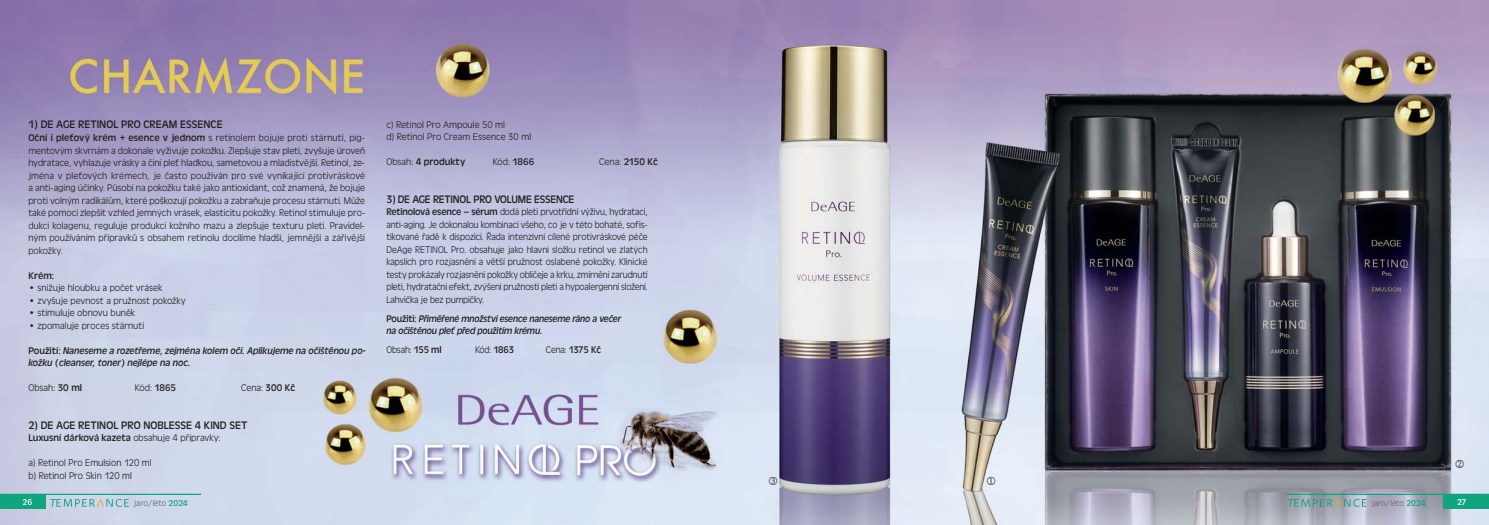
<style>
.page{position:relative;width:1489px;height:525px;background:#fff}
.page>*{position:absolute;margin:0;border:0;box-sizing:border-box;transform-origin:0 0}
.t1{font:11.25px "Antique Oli TCE";color:#221f1f}
.t2{font:10px/12.5px "Antique Oli TCE Ligh";color:#221f1f;text-align:justify}
.t3{font:italic 10px/12.5px "Antique Oli TCE";letter-spacing:-.015em;color:#221f1f}
.t4{font:10px "Antique Oli TCE";color:#221f1f}
.t5{font:8.75px "Antique Oli TCE Ligh";color:#636466}
.t6{font:8.75px "Antique Oli TCE";color:#fff}
.s1{font-family:"Antique Oli TCE"}
.s2{font-style:normal}
.s3{font-family:"Antique Oli TCE Ligh"}
.s4{font-family:"Antique Oli TCE";color:#0fa57f}
</style>
<div class="page">
<img style="left:0;top:0;width:1488px;height:524px">
<svg style="left:1287px;top:498px;width:79px;height:8px"></svg>
<div style="left:1443px;top:494px;width:45px;height:14px;background:#0fa57f"></div>
<hr style="left:1286px;top:493px;width:202px;height:1px;background:#0fa57f">
<svg style="left:50px;top:498px;width:79px;height:8px"></svg>
<div style="left:0;top:494px;width:45px;height:14px;background:#0fa57f"></div>
<hr style="left:0;top:493px;width:201px;height:1px;background:#0fa57f">
<svg style="left:1455px;top:459px;width:8px;height:8px"></svg>
<svg style="left:987px;top:477px;width:8px;height:8px"></svg>
<svg style="left:769px;top:477px;width:8px;height:8px"></svg>
<p class="t1" style="left:28px;top:121px;width:196px">1) DE AGE RETINOL PRO CREAM ESSENCE</p>
<p class="t2" style="left:28px;top:132px;width:338px"><span class="s1">Oční i pleťový krém + esence v jednom</span> s retinolem bojuje proti stárnutí, pig&shy;mentovým skvrnám a dokonale vyživuje pokožku. Zlepšuje stav pleti, zvyšuje úroveň hydratace, vyhlazuje vrásky a činí pleť hladkou, sametovou a mladistvější. Retinol, ze&shy;jména v pleťových krémech, je často používán pro své vynikající protivráskové a anti-aging účinky. Působí na pokožku také jako antioxidant, což znamená, že bojuje proti volným radikálům, které poškozují pokožku a zabraňuje procesu stárnutí. Může také pomoci zlepšit vzhled jemných vrásek, elasticitu pokožky. Retinol stimuluje pro&shy;dukci kolagenu, reguluje produkci kožního mazu a zlepšuje texturu pleti. Pravidel&shy;ným používáním přípravků s obsahem retinolu docílíme hladší, jemnější a zářivější pokožky.</p>
<p class="t4" style="left:28px;top:271px;width:27px">Krém:</p>
<p class="t2" style="left:28px;top:282px;width:136px">• snižuje hloubku a počet vrásek</p>
<p class="t2" style="left:28px;top:294px;width:159px">• zvyšuje pevnost a pružnost pokožky</p>
<p class="t2" style="left:28px;top:307px;width:109px">• stimuluje obnovu buněk</p>
<p class="t2" style="left:28px;top:319px;width:117px">• zpomaluje proces stárnuti</p>
<p class="t3" style="left:28px;top:344px;width:338px"><span class="s2">Použití:</span> Naneseme a rozetřeme, zejména kolem očí. Aplikujeme na očištěnou po&shy;kožku (cleanser, toner) nejlépe na noc.</p>
<p class="t2" style="left:28px;top:382px;width:55px">Obsah: <span class="s1">30 ml</span></p>
<p class="t2" style="left:135px;top:382px;width:43px">Kód: <span class="s1">1865</span></p>
<p class="t2" style="left:241px;top:382px;width:56px">Cena: <span class="s1">300 Kč</span></p>
<p class="t1" style="left:28px;top:421px;width:221px">2) DE AGE RETINOL PRO NOBLESSE 4 KIND SET</p>
<p class="t4" style="left:28px;top:434px;width:193px">Luxusní dárková kazeta <span class="s3">obsahuje 4 přípravky:</span></p>
<p class="t2" style="left:28px;top:457px;width:125px">a) Retinol Pro Emulsion 120 ml b) Retinol Pro Skin 120 ml</p>
<p class="t2" style="left:386px;top:118px;width:146px">c) Retinol Pro Ampoule 50 ml<br>d) Retinol Pro Cream Essence 30 ml</p>
<p class="t4" style="left:386px;top:158px;width:80px"><span class="s3">Obsah:</span> 4 produkty</p>
<p class="t2" style="left:493px;top:156px;width:43px">Kód: <span class="s1">1866</span></p>
<p class="t4" style="left:599px;top:158px;width:60px"><span class="s3">Cena:</span> 2150 Kč</p>
<p class="t1" style="left:386px;top:195px;width:189px">3) DE AGE RETINOL PRO VOLUME ESSENCE</p>
<p class="t2" style="left:386px;top:206px;width:263px"><span class="s1">Retinolová esence – sérum</span> dodá pleti prvotřídní výživu, hydrataci, anti-aging. Je dokonalou kombinací všeho, co je v této bohaté, sofis&shy;tikované řadě k dispozici. Řada intenzivní cílené protivráskové péče DeAge RETINOL Pro. obsahuje jako hlavní složku retinol ve zlatých kapslích pro rozjasnění a větší pružnost oslabené pokožky. Klinické testy prokázaly rozjasnění pokožky obličeje a krku, zmírnění zarudnutí pleti, hydratační efekt, zvýšení pružnosti pleti a hypoalergenní složení.<br>Lahvička je bez pumpičky.</p>
<p class="t3" style="left:386px;top:312px;width:236px"><span class="s2">Použití:</span> Přiměřené množství esence naneseme ráno a večer na očištěnou pleť před použitím krému.</p>
<p class="t2" style="left:386px;top:343px;width:57px">Obsah: <span class="s1">155 ml</span></p>
<p class="t2" style="left:475px;top:343px;width:41px">Kód: <span class="s1">1863</span></p>
<p class="t4" style="left:546px;top:346px;width:57px"><span class="s3">Cena:</span> 1375 Kč</p>
<p class="t6" style="left:23px;top:498px;width:11px">26</p>
<p class="t5" style="left:134px;top:499px;width:55px">jaro/léto <span class="s4">2024</span></p>
<p class="t5" style="left:1371px;top:499px;width:55px">jaro/léto <span class="s4">2024</span></p>
<p class="t6" style="left:1456px;top:498px;width:11px">27</p>
</div>
